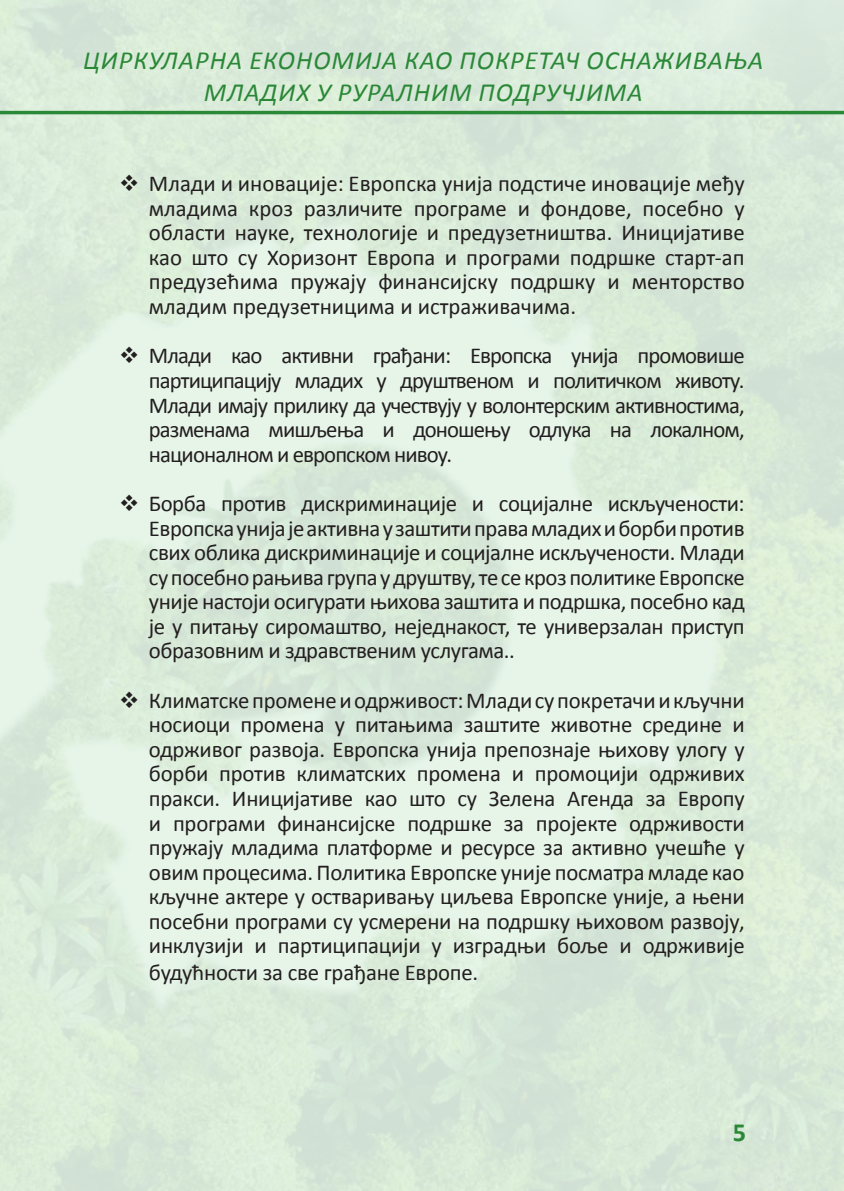
<style>
.page{position:relative;width:844px;height:1191px;background:#fff}
.page>*{position:absolute;margin:0;border:0;box-sizing:border-box;transform-origin:0 0}
.t1{font:italic 26.25px/31.5px "Calibri";letter-spacing:.04em;color:#2a8837;text-align:center}
.t2{font:700 26.25px "Calibri";color:#2a8837}
.List_Paragraph{font:22.75px/24.5px "Calibri";letter-spacing:-.02em;color:#231f20;text-align:justify}
</style>
<div class="page">
<hr style="left:0;top:111px;width:843px;height:3px;background:#2a8837">
<p class="t1" style="left:83px;top:44px;width:681px">ЦИРКУЛАРНА ЕКОНОМИЈА КАО ПОКРЕТАЧ ОСНАЖИВАЊА<br>МЛАДИХ У РУРАЛНИМ ПОДРУЧЈИМА</p>
<p class="List_Paragraph" style="left:149px;top:171px;width:597px;text-indent:-30px">❖ Млади и иновације: Европска унија подстиче иновације међу младима кроз различите програме и фондове, посебно у области науке, технологије и предузетништва. Иницијативе као што су Хоризонт Европа и програми подршке старт-ап предузећима пружају финансијску подршку и менторство младим предузетницима и истраживачима.</p>
<p class="List_Paragraph" style="left:149px;top:344px;width:597px;text-indent:-30px">❖ Млади као активни грађани: Европска унија промовише партиципацију младих у друштвеном и политичком животу.<br>Млади имају прилику да учествују у волонтерским активностима, разменама мишљења и доношењу одлука на локалном, националном и европском нивоу.</p>
<p class="List_Paragraph" style="left:149px;top:491px;width:597px;text-indent:-30px">❖ Борба против дискриминације и социјалне искључености:<br>Европска унија је активна у заштити права младих и борби против свих облика дискриминације и социјалне искључености. Млади су посебно рањива група у друштву, те се кроз политике Европске уније настоји осигурати њихова заштита и подршка, посебно кад је у питању сиромаштво, неједнакост, те универзалан приступ образовним и здравственим услугама..</p>
<p class="List_Paragraph" style="left:149px;top:688px;width:597px;text-indent:-30px">❖ Климатске промене и одрживост: Млади су покретачи и кључни носиоци промена у питањима заштите животне средине и одрживог развоја. Европска унија препознаје њихову улогу у борби против климатских промена и промоцији одрживих пракси. Иницијативе као што су Зелена Агенда за Европу и програми финансијске подршке за пројекте одрживости пружају младима платформе и ресурсе за активно учешће у овим процесима. Политика Европске уније посматра младе као кључне актере у остваривању циљева Европске уније, а њени посебни програми су усмерени на подршку њиховом развоју, инклузији и партиципацији у изградњи боље и одрживије будућности за све грађане Европе.</p>
<p class="t2" style="left:732px;top:1115px;width:15px">5</p>
</div>
